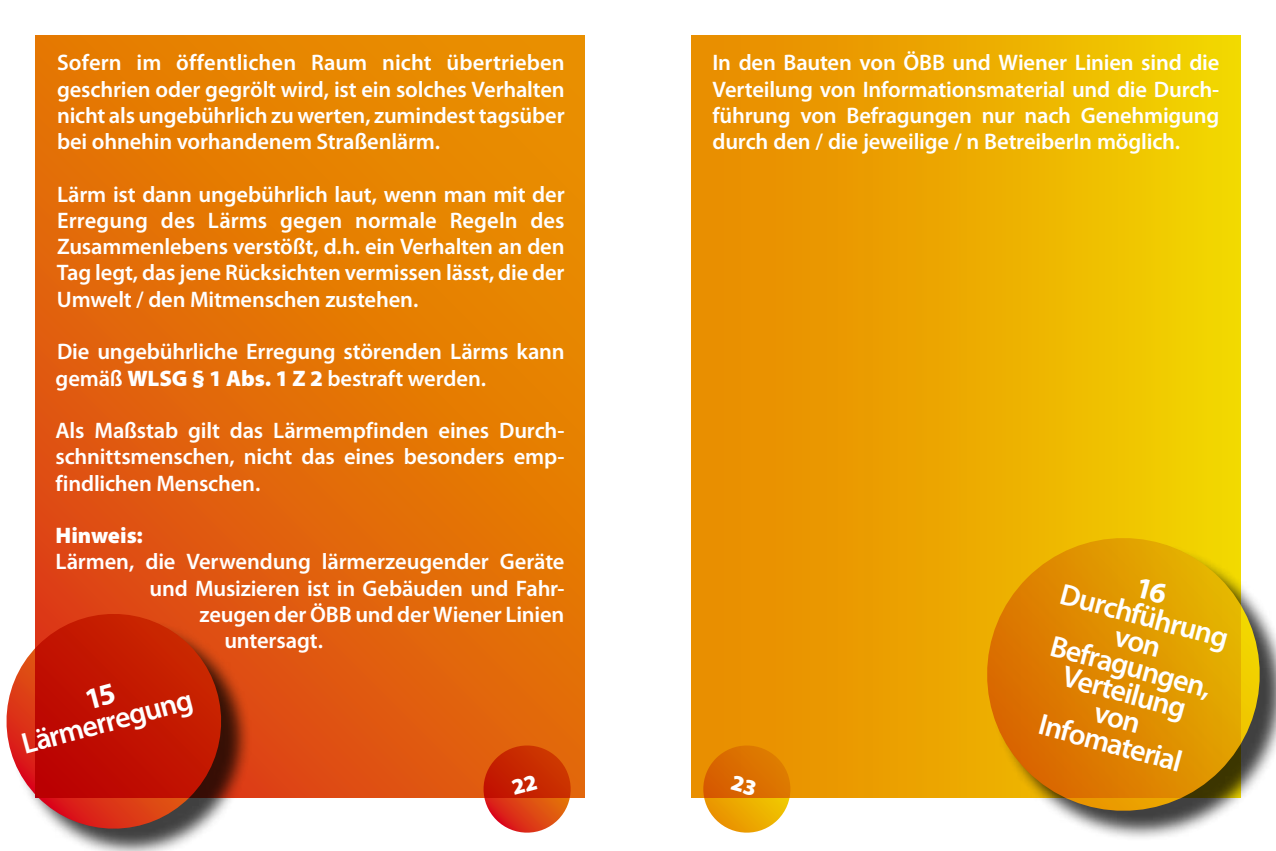
<style>
.page{position:relative;width:1276px;height:851px;background:#fff}
.page>*{position:absolute;margin:0;border:0;box-sizing:border-box;transform-origin:0 0}
.t1{font:600 30px/52.5px "Myriad Pro";color:#fff;text-align:center}
.t2{font:600 22.5px/26.2px "Myriad Pro";letter-spacing:-.01em;color:#fff;text-align:justify}
.t3{font:900 22.5px "Myriad Pro";color:#fff}
.s1{font-weight:900}
</style>
<div class="page">
<div style="left:10px;top:617px;width:342px;height:233px;background:#000;opacity:.75"></div>
<svg style="left:6px;top:617px;width:226px;height:222px"></svg>
<svg style="left:35px;top:35px;width:550px;height:762px;background:#e06806"></svg>
<div style="left:691px;top:35px;width:549px;height:762px;background:linear-gradient(to right,#e88600,#f2d500)"></div>
<div style="left:990px;top:541px;width:286px;height:309px;background:#000;opacity:.75"></div>
<svg style="left:974px;top:524px;width:299px;height:300px;background:#d99c1c"></svg>
<svg style="left:479px;top:741px;width:96px;height:92px;background:#d95428"></svg>
<svg style="left:1136px;top:578px;width:32px;height:26px"></svg>
<svg style="left:699px;top:741px;width:95px;height:92px;background:#e69520"></svg>
<svg style="left:86px;top:683px;width:30px;height:26px"></svg>
<p class="t2" style="left:57px;top:49px;width:509px">Sofern im öffentlichen Raum nicht übertrieben geschrien oder gegrölt wird, ist ein solches Verhalten nicht als ungebührlich zu werten, zumindest tagsüber bei ohnehin vorhandenem Straßenlärm.</p>
<p class="t2" style="left:57px;top:180px;width:509px">Lärm ist dann ungebührlich laut, wenn man mit der Erregung des Lärms gegen normale Regeln des Zusammenlebens verstößt, d.h. ein Verhalten an den Tag legt, das jene Rücksichten vermissen lässt, die der Umwelt / den Mitmenschen zustehen.</p>
<p class="t2" style="left:56px;top:338px;width:510px">Die ungebührliche Erregung störenden Lärms kann gemäß <span class="s1">WLSG § 1 Abs. 1 Z 2</span> bestraft werden.</p>
<p class="t2" style="left:55px;top:416px;width:510px">Als Maßstab gilt das Lärmempfinden eines Durch&shy;schnittsmenschen, nicht das eines besonders emp&shy;findlichen Menschen.</p>
<p class="t3" style="left:55px;top:520px;width:89px">Hinweis:</p>
<p class="t2" style="left:55px;top:548px;width:510px">Lärmen, die Verwendung lärmerzeugender Geräte</p>
<p class="t2" style="left:149px;top:574px;width:416px">und Musizieren ist in Gebäuden und Fahr-</p>
<p class="t2" style="left:199px;top:600px;width:366px">zeugen der ÖBB und der Wiener Linien</p>
<p class="t2" style="left:224px;top:627px;width:100px">untersagt.</p>
<h1 class="t1" style="left:15px;top:718px;width:177px;rotate:-15deg">Lärmerregung</h1>
<p class="t2" style="left:712px;top:49px;width:508px">In den Bauten von ÖBB und Wiener Linien sind die Verteilung von Informationsmaterial und die Durch&shy;führung von Befragungen nur nach Genehmigung durch den / die jeweilige / n BetreiberIn möglich.</p>
<h1 class="t1" style="left:1068px;top:567px;width:174px;rotate:15deg">Durchführung</h1>
<h1 class="t1" style="left:1084px;top:598px;width:128px;rotate:15deg">von<br>Verteilung</h1>
<h1 class="t1" style="left:1058px;top:619px;width:167px;rotate:15deg">Befragungen,</h1>
<h1 class="t1" style="left:1049px;top:684px;width:149px;line-height:26.2px;rotate:15deg">von<br>Infomaterial</h1>
</div>
